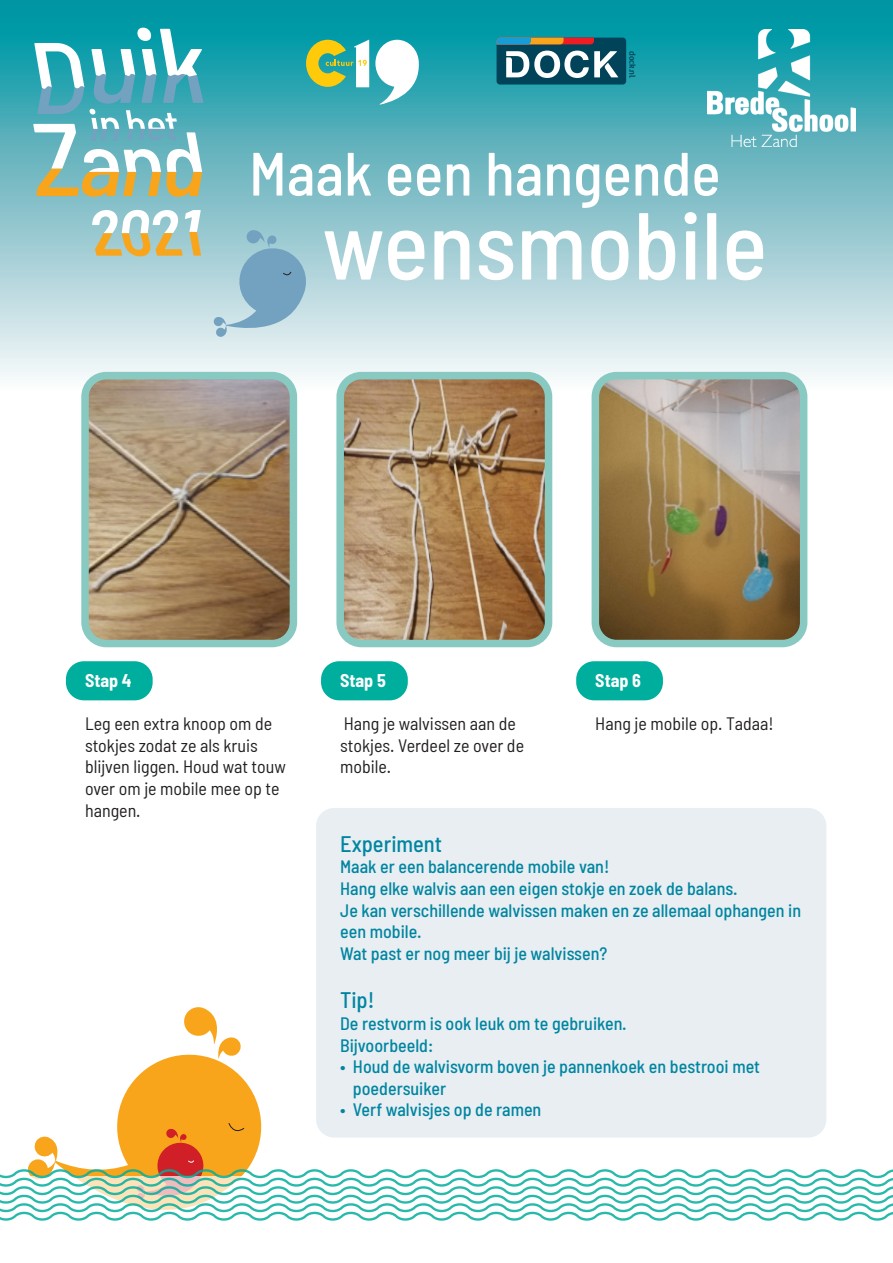
<style>
.page{position:relative;width:893px;height:1263px;background:#fff}
.page>*{position:absolute;margin:0;border:0;box-sizing:border-box;transform-origin:0 0}
.t1{font:500 semi-condensed 94.95px "Barlow";color:#fff}
.t2{font:500 semi-condensed 61.05px "Barlow";color:#fff}
.t3{font:500 semi-condensed 22.5px "Barlow";color:#0085a1}
.t4{font:500 semi-condensed 18px/21.6px "Barlow";color:#0085a1}
.t5{font:semi-condensed 18px/21.6px "Barlow";color:#231f20}
.t6{font:700 semi-condensed 18px "Barlow";color:#fff}
.t7{font:8.85px "Bree";color:#014359}
</style>
<div class="page">
<div style="left:0;top:0;width:893px;height:392px;background:linear-gradient(to bottom,#008d9c,#fff6f8)"></div>
<div style="left:316px;top:808px;width:510px;height:329px;background:#e8eef2;border-radius:18px"></div>
<svg style="left:214px;top:230px;width:96px;height:107px;background:#98c0d0"></svg>
<div style="left:66px;top:661px;width:87px;height:39px;background:#00ae9d;border-radius:18px"></div>
<div style="left:321px;top:661px;width:87px;height:39px;background:#00ae9d;border-radius:18px"></div>
<div style="left:576px;top:661px;width:87px;height:39px;background:#00ae9d;border-radius:18px"></div>
<img style="left:85px;top:376px;width:208px;height:262px">
<div style="left:81px;top:372px;width:216px;height:275px;border:8px solid #88cac1;border-radius:21px"></div>
<img style="left:340px;top:376px;width:209px;height:262px">
<div style="left:336px;top:372px;width:216px;height:275px;border:8px solid #88cac1;border-radius:21px"></div>
<img style="left:595px;top:376px;width:209px;height:262px">
<div style="left:592px;top:372px;width:215px;height:275px;border:8px solid #88cac1;border-radius:21px"></div>
<svg style="left:33px;top:28px;width:175px;height:169px"></svg>
<svg style="left:88px;top:210px;width:113px;height:46px"></svg>
<div style="left:497px;top:38px;width:129px;height:47px;background:#014359;border-radius:3px"></div>
<svg style="left:497px;top:38px;width:97px;height:6px"></svg>
<svg style="left:506px;top:51px;width:112px;height:27px"></svg>
<svg style="left:306px;top:40px;width:63px;height:47px"></svg>
<svg style="left:375px;top:40px;width:44px;height:65px"></svg>
<img style="left:707px;top:29px;width:149px;height:117px">
<svg style="left:0;top:1007px;width:893px;height:214px"></svg>
<p class="t7" style="left:637px;top:51px;width:29px;rotate:90deg">dock.nl</p>
<p class="t2" style="left:249px;top:136px;width:473px">Maak een hangende</p>
<p class="t1" style="left:322px;top:186px;width:447px">wensmobile</p>
<p class="t6" style="left:85px;top:669px;width:48px">Stap 4</p>
<p class="t5" style="left:85px;top:712px;width:202px">Leg een extra knoop om de stokjes zodat ze als kruis blijven liggen. Houd wat touw over om je mobile mee op te hangen.</p>
<p class="t6" style="left:340px;top:669px;width:47px">Stap 5</p>
<p class="t5" style="left:340px;top:712px;width:185px">Hang je walvissen aan de stokjes. Verdeel ze over de mobile.</p>
<p class="t6" style="left:595px;top:669px;width:47px">Stap 6</p>
<p class="t5" style="left:595px;top:712px;width:180px">Hang je mobile op. Tadaa!</p>
<p class="t3" style="left:340px;top:830px;width:103px">Experiment</p>
<p class="t4" style="left:340px;top:855px;width:271px">Maak er een balancerende mobile van!</p>
<p class="t4" style="left:340px;top:877px;width:399px">Hang elke walvis aan een eigen stokje en zoek de balans.</p>
<p class="t4" style="left:340px;top:899px;width:462px">Je kan verschillende walvissen maken en ze allemaal ophangen in een mobile.</p>
<p class="t4" style="left:340px;top:942px;width:269px">Wat past er nog meer bij je walvissen?</p>
<p class="t3" style="left:340px;top:986px;width:36px">Tip!</p>
<p class="t4" style="left:340px;top:1012px;width:288px">De restvorm is ook leuk om te gebruiken.</p>
<p class="t4" style="left:340px;top:1034px;width:95px">Bijvoorbeeld:</p>
<p class="t4" style="left:353px;top:1055px;width:409px;text-indent:-13px">• Houd de walvisvorm boven je pannenkoek en bestrooi met poedersuiker</p>
<p class="t4" style="left:340px;top:1098px;width:203px">• Verf walvisjes op de ramen</p>
</div>
